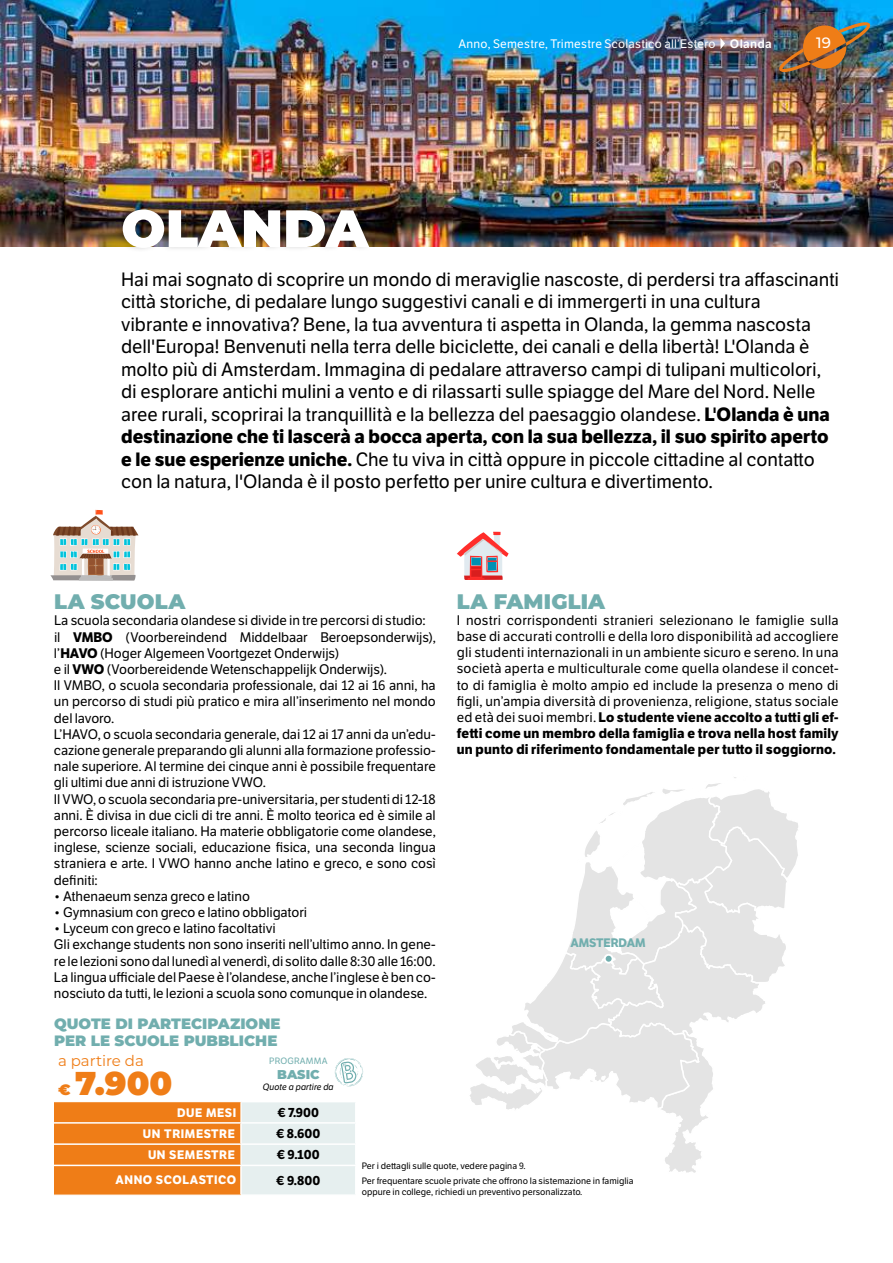
<style>
.page{position:relative;width:893px;height:1263px;background:#fff}
.page>*{position:absolute;margin:0;border:0;box-sizing:border-box;transform-origin:0 0}
.t1{font:900 52.5px "Montserrat";color:#fff}
.t2{font:900 33px "Montserrat";color:#ef7d17}
.t3{font:900 21px "Montserrat";letter-spacing:.005em;color:#71aeae}
.t4{font:18.75px/22.5px "LFT Etica";letter-spacing:-.005em;color:#000}
.t5{font:900 15px/16.5px "Montserrat";color:#71aeae}
.t6{font:15px "Montserrat";color:#ef7d17}
.t7{font:500 15px "Montserrat";color:#fff}
.t8{font:13.5px/16.2px "LFT Etica";letter-spacing:-.005em;color:#000}
.t9{font:700 12.75px "LFT Etica";color:#000}
.t10{font:900 12.75px "Montserrat";color:#71aeae}
.t11{font:12px "LFT Etica";letter-spacing:.02em;color:#fff}
.t12{font:700 12px "LFT Etica";letter-spacing:.05em;color:#fff}
.t13{font:700 12px "LFT Etica";color:#71aeae}
.t14{font:9px/15px "LFT Etica";color:#000}
.t15{font:italic 9px "LFT Etica";color:#000}
.t16{font:9px "LFT Etica";letter-spacing:.02em;color:#71aeae}
.s1{font-family:"LFT Etica SB"}
.s2{font-weight:700}
.s3{font-size:15px}
</style>
<div class="page">
<img style="left:0;top:0;width:893px;height:246px">
<div style="left:112px;top:198px;width:262px;height:54px;background:#000;opacity:.4"></div>
<svg style="left:720px;top:38px;width:5px;height:11px"></svg>
<img style="left:779px;top:19px;width:93px;height:56px">
<svg style="left:50px;top:509px;width:89px;height:72px"></svg>
<svg style="left:457px;top:531px;width:52px;height:49px"></svg>
<svg style="left:54px;top:1102px;width:301px;height:92px;background:#eba96a"></svg>
<hr style="left:242px;top:1122px;width:115px;height:1px;background:#fff">
<hr style="left:242px;top:1143px;width:115px;height:2px;background:#fff">
<hr style="left:242px;top:1165px;width:115px;height:1px;background:#fff">
<hr style="left:240px;top:1102px;width:2px;height:20px;background:#fff">
<hr style="left:240px;top:1145px;width:2px;height:20px;background:#fff">
<hr style="left:54px;top:1122px;width:188px;height:1px;background:#fff">
<hr style="left:240px;top:1123px;width:2px;height:20px;background:#fff">
<hr style="left:54px;top:1143px;width:188px;height:2px;background:#fff">
<hr style="left:54px;top:1165px;width:188px;height:1px;background:#fff">
<hr style="left:240px;top:1166px;width:2px;height:28px;background:#fff">
<svg style="left:470px;top:777px;width:328px;height:396px"></svg>
<div style="left:605px;top:955px;width:8px;height:8px;background:#71aeae;border-radius:50%"></div>
<div style="left:604px;top:954px;width:10px;height:10px;border:2px solid #fff;border-radius:50%"></div>
<svg style="left:335px;top:1058px;width:29px;height:29px"></svg>
<p class="t11" style="left:458px;top:36px;width:315px">Anno, Semestre, Trimestre Scolastico all’Estero <span class="s1">Olanda</span></p>
<p class="t7" style="left:816px;top:32px;width:16px">19</p>
<h1 class="t1" style="left:121px;top:189px;width:249px">OLANDA</h1>
<p class="t4" style="left:121px;top:268px;width:720px">Hai mai sognato di scoprire un mondo di meraviglie nascoste, di perdersi tra affascinanti città storiche, di pedalare lungo suggestivi canali e di immergerti in una cultura<br>vibrante e innovativa? Bene, la tua avventura ti aspetta in Olanda, la gemma nascosta dell'Europa! Benvenuti nella terra delle biciclette, dei canali e della libertà! L'Olanda è molto più di Amsterdam. Immagina di pedalare attraverso campi di tulipani multicolori, di esplorare antichi mulini a vento e di rilassarti sulle spiagge del Mare del Nord. Nelle aree rurali, scoprirai la tranquillità e la bellezza del paesaggio olandese. <span class="s2">L'Olanda è una destinazione che ti lascerà a bocca aperta, con la sua bellezza, il suo spirito aperto e le sue esperienze uniche.</span> Che tu viva in città oppure in piccole cittadine al contatto con la natura, l'Olanda è il posto perfetto per unire cultura e divertimento.</p>
<h3 class="t3" style="left:54px;top:586px;width:133px">LA SCUOLA</h3>
<p class="t8" style="left:54px;top:613px;width:383px">La scuola secondaria olandese si divide in tre percorsi di studio:<br>il <span class="s2">VMBO</span> (Voorbereindend Middelbaar Beroepsonderwijs), l’<span class="s2">HAVO</span> (Hoger Algemeen Voortgezet Onderwijs)<br>e il <span class="s2">VWO</span> (Voorbereidende Wetenschappelijk Onderwijs).<br>Il VMBO, o scuola secondaria professionale, dai 12 ai 16 anni, ha un percorso di studi più pratico e mira all’inserimento nel mondo del lavoro.<br>L’HAVO, o scuola secondaria generale, dai 12 ai 17 anni da un’edu&shy;cazione generale preparando gli alunni alla formazione professio&shy;nale superiore. Al termine dei cinque anni è possibile frequentare gli ultimi due anni di istruzione VWO.<br>Il VWO, o scuola secondaria pre-universitaria, per studenti di 12-18 anni. È divisa in due cicli di tre anni. È molto teorica ed è simile al percorso liceale italiano. Ha materie obbligatorie come olandese, inglese, scienze sociali, educazione fisica, una seconda lingua straniera e arte. I VWO hanno anche latino e greco, e sono così definiti:</p>
<p class="t8" style="left:54px;top:888px;width:198px">• Athenaeum senza greco e latino</p>
<p class="t8" style="left:54px;top:904px;width:255px">• Gymnasium con greco e latino obbligatori</p>
<p class="t8" style="left:54px;top:921px;width:383px">• Lyceum con greco e latino facoltativi<br>Gli exchange students non sono inseriti nell’ultimo anno. In gene&shy;re le lezioni sono dal lunedì al venerdì, di solito dalle 8:30 alle 16:00.<br>La lingua ufficiale del Paese è l’olandese, anche l’inglese è ben co&shy;nosciuto da tutti, le lezioni a scuola sono comunque in olandese.</p>
<p class="t5" style="left:54px;top:1015px;width:228px">QUOTE DI PARTECIPAZIONE<br>PER LE SCUOLE PUBBLICHE</p>
<p class="t6" style="left:58px;top:1051px;width:87px">a partire da</p>
<h2 class="t2" style="left:58px;top:1058px;width:116px"><span class="s3">€</span> 7.900</h2>
<p class="t16" style="left:269px;top:1055px;width:60px">PROGRAMMA</p>
<p class="t10" style="left:277px;top:1065px;width:44px">BASIC</p>
<p class="t15" style="left:263px;top:1081px;width:72px">Quote a partire da</p>
<h3 class="t3" style="left:457px;top:585px;width:150px">LA FAMIGLIA</h3>
<p class="t8" style="left:457px;top:612px;width:383px;text-align:justify">I nostri corrispondenti stranieri selezionano le famiglie sulla base di accurati controlli e della loro disponibilità ad accogliere gli studenti internazionali in un ambiente sicuro e sereno. In una società aperta e multiculturale come quella olandese il concet&shy;to di famiglia è molto ampio ed include la presenza o meno di figli, un’ampia diversità di provenienza, religione, status sociale ed età dei suoi membri. <span class="s2">Lo studente viene accolto a tutti gli ef&shy;fetti come un membro della famiglia e trova nella host family un punto di riferimento fondamentale per tutto il soggiorno.</span></p>
<p class="t13" style="left:570px;top:935px;width:77px">AMSTERDAM</p>
<p class="t12" style="left:177px;top:1105px;width:61px">DUE MESI</p>
<p class="t9" style="left:278px;top:1104px;width:43px">€ 7.900</p>
<p class="t12" style="left:143px;top:1126px;width:94px">UN TRIMESTRE</p>
<p class="t9" style="left:276px;top:1126px;width:46px">€ 8.600</p>
<p class="t12" style="left:148px;top:1147px;width:88px">UN SEMESTRE</p>
<p class="t9" style="left:277px;top:1147px;width:44px">€ 9.100</p>
<p class="t12" style="left:115px;top:1172px;width:122px">ANNO SCOLASTICO</p>
<p class="t9" style="left:277px;top:1172px;width:45px">€ 9.800</p>
<p class="t14" style="left:362px;top:1158px;width:273px">Per i dettagli sulle quote, vedere pagina 9.<br>Per frequentare scuole private che offrono la sistemazione in famiglia</p>
<p class="t14" style="left:362px;top:1184px;width:222px">oppure in college, richiedi un preventivo personalizzato.</p>
</div>
